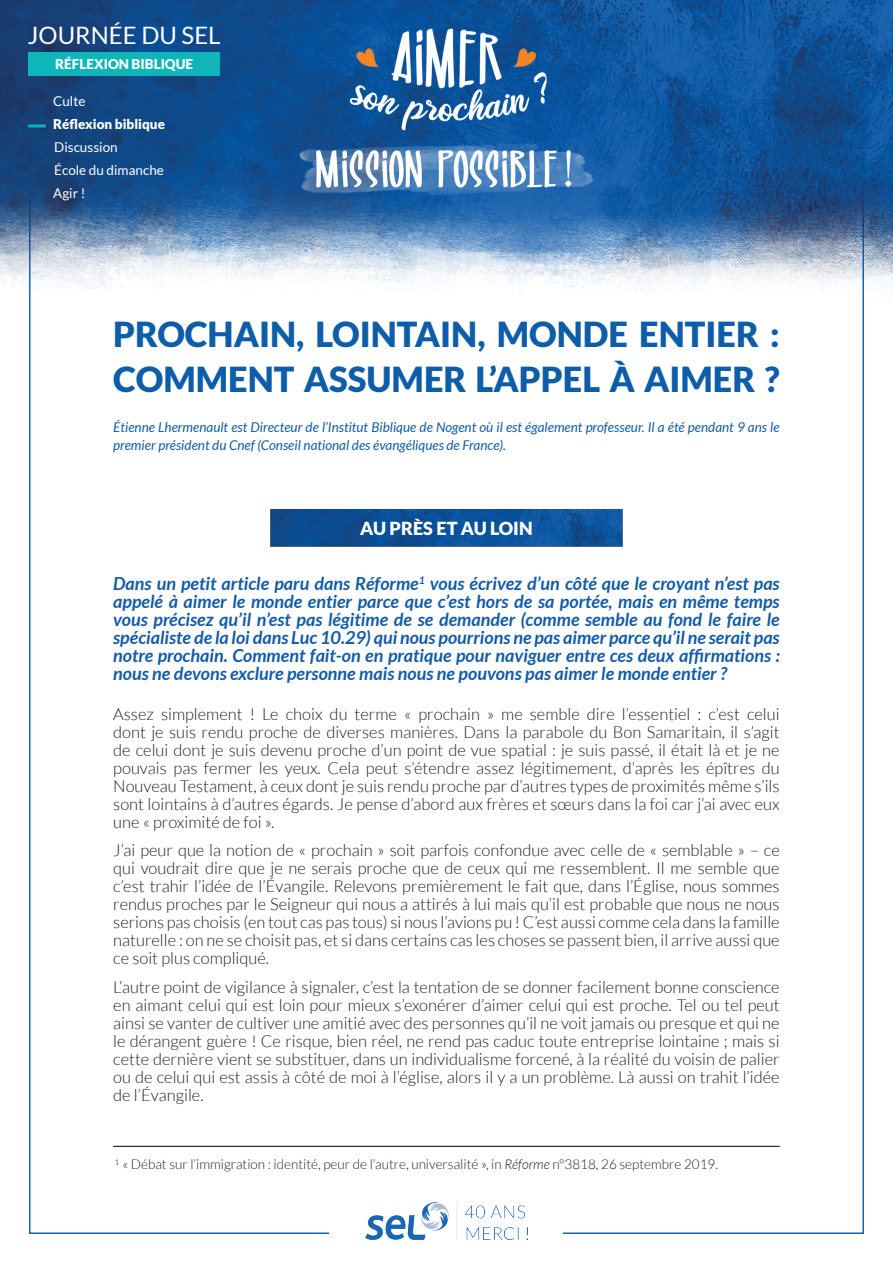
<style>
.page{position:relative;width:893px;height:1263px;background:#fff}
.page>*{position:absolute;margin:0;border:0;box-sizing:border-box;transform-origin:0 0}
.t1{font:900 34.5px/45px "Lato";color:#0e5da9}
.t2{font:24px "Lato";color:#fff}
.t3{font:italic 700 18px/18px "Lato";color:#135ca8;text-align:justify}
.t4{font:900 18px "Lato";color:#fff}
.t5{font:300 16.5px/18px "Lato";color:#231f20;text-align:justify}
.t6{font:italic 13.5px/18px "Lato";color:#135ca8}
.t7{font:300 13.5px "Lato";color:#231f20}
.t8{font:13.5px/23px "Lato";color:#fff}
.t9{font:900 13.5px "Lato";color:#fff}
.s1{font-style:italic}
</style>
<div class="page">
<img style="left:0;top:0;width:893px;height:325px">
<img style="left:300px;top:28px;width:293px;height:168px">
<div style="left:28px;top:52px;width:192px;height:24px;background:#0eb6b9"></div>
<img style="left:365px;top:1202px;width:162px;height:38px">
<hr style="left:28px;top:124px;width:18px;height:3px;background:#0ab5b8">
<img style="left:270px;top:509px;width:353px;height:38px">
<hr style="left:113px;top:1146px;width:667px;height:1px;background:#000001">
<h2 class="t2" style="left:28px;top:22px;width:194px">JOURNÉE DU SEL</h2>
<p class="t9" style="left:55px;top:57px;width:139px">RÉFLEXION BIBLIQUE</p>
<p class="t8" style="left:53px;top:90px;width:34px">Culte</p>
<p class="t9" style="left:53px;top:117px;width:113px">Réflexion biblique</p>
<p class="t8" style="left:53px;top:136px;width:112px">Discussion<br>École du dimanche<br>Agir !</p>
<h1 class="t1" style="left:113px;top:312px;width:668px">PROCHAIN, LOINTAIN, MONDE ENTIER :<br>COMMENT ASSUMER L’APPEL À AIMER ?</h1>
<p class="t6" style="left:113px;top:419px;width:668px">Étienne Lhermenault est Directeur de l’Institut Biblique de Nogent où il est également professeur. Il a été pendant 9 ans le premier président du Cnef (Conseil national des évangéliques de France).</p>
<p class="t4" style="left:360px;top:518px;width:174px">AU PRÈS ET AU LOIN</p>
<p class="t3" style="left:113px;top:575px;width:668px">Dans un petit article paru dans Réforme<sup>1</sup> vous écrivez d’un côté que le croyant n’est pas appelé à aimer le monde entier parce que c’est hors de sa portée, mais en même temps vous précisez qu’il n’est pas légitime de se demander (comme semble au fond le faire le spécialiste de la loi dans Luc 10.29) qui nous pourrions ne pas aimer parce qu’il ne serait pas notre prochain. Comment fait-on en pratique pour naviguer entre ces deux affirmations : nous ne devons exclure personne mais nous ne pouvons pas aimer le monde entier ?</p>
<p class="t5" style="left:113px;top:705px;width:668px">Assez simplement ! Le choix du terme « prochain » me semble dire l’essentiel : c’est celui dont je suis rendu proche de diverses manières. Dans la parabole du Bon Samaritain, il s’agit de celui dont je suis devenu proche d’un point de vue spatial : je suis passé, il était là et je ne pouvais pas fermer les yeux. Cela peut s’étendre assez légitimement, d’après les épîtres du Nouveau Testament, à ceux dont je suis rendu proche par d’autres types de proximités même s’ils sont lointains à d’autres égards. Je pense d’abord aux frères et sœurs dans la foi car j’ai avec eux une « proximité de foi ».</p>
<p class="t5" style="left:113px;top:842px;width:668px">J’ai peur que la notion de « prochain » soit parfois confondue avec celle de « semblable » – ce qui voudrait dire que je ne serais proche que de ceux qui me ressemblent. Il me semble que c’est trahir l’idée de l’Évangile. Relevons premièrement le fait que, dans l’Église, nous sommes rendus proches par le Seigneur qui nous a attirés à lui mais qu’il est probable que nous ne nous serions pas choisis (en tout cas pas tous) si nous l’avions pu ! C’est aussi comme cela dans la famille naturelle : on ne se choisit pas, et si dans certains cas les choses se passent bien, il arrive aussi que ce soit plus compliqué.</p>
<p class="t5" style="left:113px;top:978px;width:668px">L’autre point de vigilance à signaler, c’est la tentation de se donner facilement bonne conscience en aimant celui qui est loin pour mieux s’exonérer d’aimer celui qui est proche. Tel ou tel peut ainsi se vanter de cultiver une amitié avec des personnes qu’il ne voit jamais ou presque et qui ne le dérangent guère ! Ce risque, bien réel, ne rend pas caduc toute entreprise lointaine ; mais si cette dernière vient se substituer, dans un individualisme forcené, à la réalité du voisin de palier ou de celui qui est assis à côté de moi à l’église, alors il y a un problème. Là aussi on trahit l’idée de l’Évangile.</p>
<p class="t7" style="left:115px;top:1157px;width:605px"><sup>1</sup> « Débat sur l’immigration : identité, peur de l’autre, universalité », in <span class="s1">Réforme</span> n°3818, 26 septembre 2019.</p>
</div>
